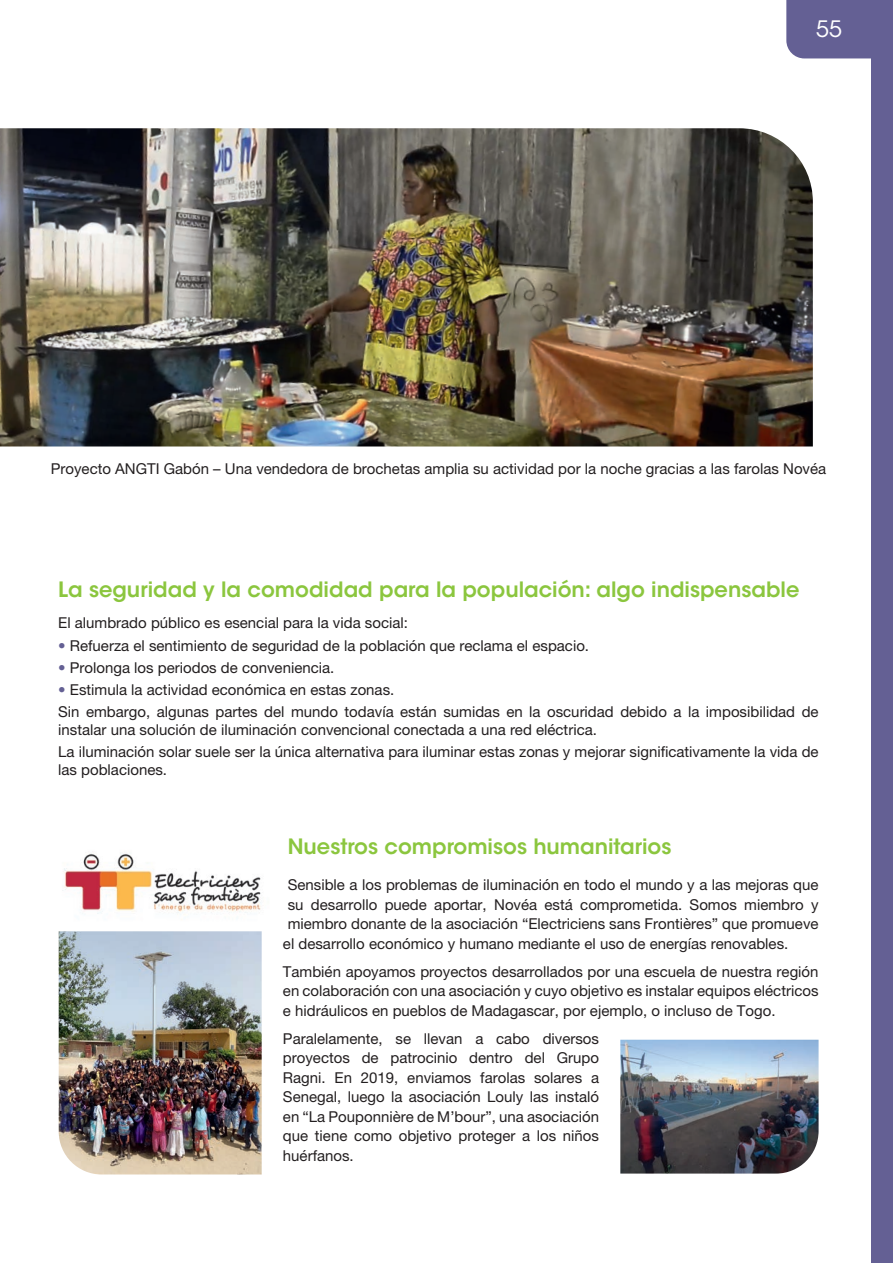
<style>
.page{position:relative;width:893px;height:1263px;background:#fff}
.page>*{position:absolute;margin:0;border:0;box-sizing:border-box;transform-origin:0 0}
.t1{font:22.5px "ITC Avant Garde Std";color:#fff}
.t2{font:600 21px "ITC Avant Garde Std";color:#8bc63e}
.t3{font:15px/19.5px "Helvetica Neue LT Pro";color:#231f20}
.s1{color:#646094}
</style>
<div class="page">
<img style="left:59px;top:931px;width:203px;height:243px">
<img style="left:620px;top:1040px;width:199px;height:133px">
<img style="left:62px;top:853px;width:199px;height:61px">
<img style="left:0;top:128px;width:813px;height:318px">
<div style="left:872px;top:0;width:21px;height:1263px;background:#646094"></div>
<div style="left:786px;top:0;width:86px;height:58px;background:#646094"></div>
<h1 class="t1" style="left:816px;top:15px;width:27px">55</h1>
<p class="t3" style="left:51px;top:458px;width:777px">Proyecto ANGTI Gabón – Una vendedora de brochetas amplia su actividad por la noche gracias a las farolas Novéa</p>
<p class="t2" style="left:58px;top:576px;width:743px">La seguridad y la comodidad para la populación: algo indispensable</p>
<p class="t3" style="left:58px;top:613px;width:351px">El alumbrado público es esencial para la vida social:</p>
<p class="t3" style="left:58px;top:635px;width:532px"><span class="s1">•</span> Refuerza el sentimiento de seguridad de la población que reclama el espacio.</p>
<p class="t3" style="left:58px;top:657px;width:278px"><span class="s1">•</span> Prolonga los periodos de conveniencia.</p>
<p class="t3" style="left:58px;top:680px;width:338px"><span class="s1">•</span> Estimula la actividad económica en estas zonas.</p>
<p class="t3" style="left:58px;top:703px;width:762px;line-height:18px">Sin embargo, algunas partes del mundo todavía están sumidas en la oscuridad debido a la imposibilidad de instalar una solución de iluminación convencional conectada a una red eléctrica.</p>
<p class="t3" style="left:58px;top:743px;width:762px;line-height:18px">La iluminación solar suele ser la única alternativa para iluminar estas zonas y mejorar significativamente la vida de las poblaciones.</p>
<p class="t2" style="left:288px;top:833px;width:385px">Nuestros compromisos humanitarios</p>
<p class="t3" style="left:288px;top:875px;width:532px">Sensible a los problemas de iluminación en todo el mundo y a las mejoras que</p>
<p class="t3" style="left:288px;top:894px;width:532px">su desarrollo puede aportar, Novéa está comprometida. Somos miembro y</p>
<p class="t3" style="left:288px;top:914px;width:532px">miembro donante de la asociación “Electriciens sans Frontières” que promueve</p>
<p class="t3" style="left:283px;top:933px;width:507px">el desarrollo económico y humano mediante el uso de energías renovables.</p>
<p class="t3" style="left:283px;top:961px;width:537px;text-align:justify">También apoyamos proyectos desarrollados por una escuela de nuestra región en colaboración con una asociación y cuyo objetivo es instalar equipos eléctricos e hidráulicos en pueblos de Madagascar, por ejemplo, o incluso de Togo.</p>
<p class="t3" style="left:283px;top:1028px;width:318px;text-align:justify">Paralelamente, se llevan a cabo diversos proyectos de patrocinio dentro del Grupo Ragni. En 2019, enviamos farolas solares a Senegal, luego la asociación Louly las instaló en “La Pouponnière de M’bour”, una asociación que tiene como objetivo proteger a los niños huérfanos.</p>
</div>
